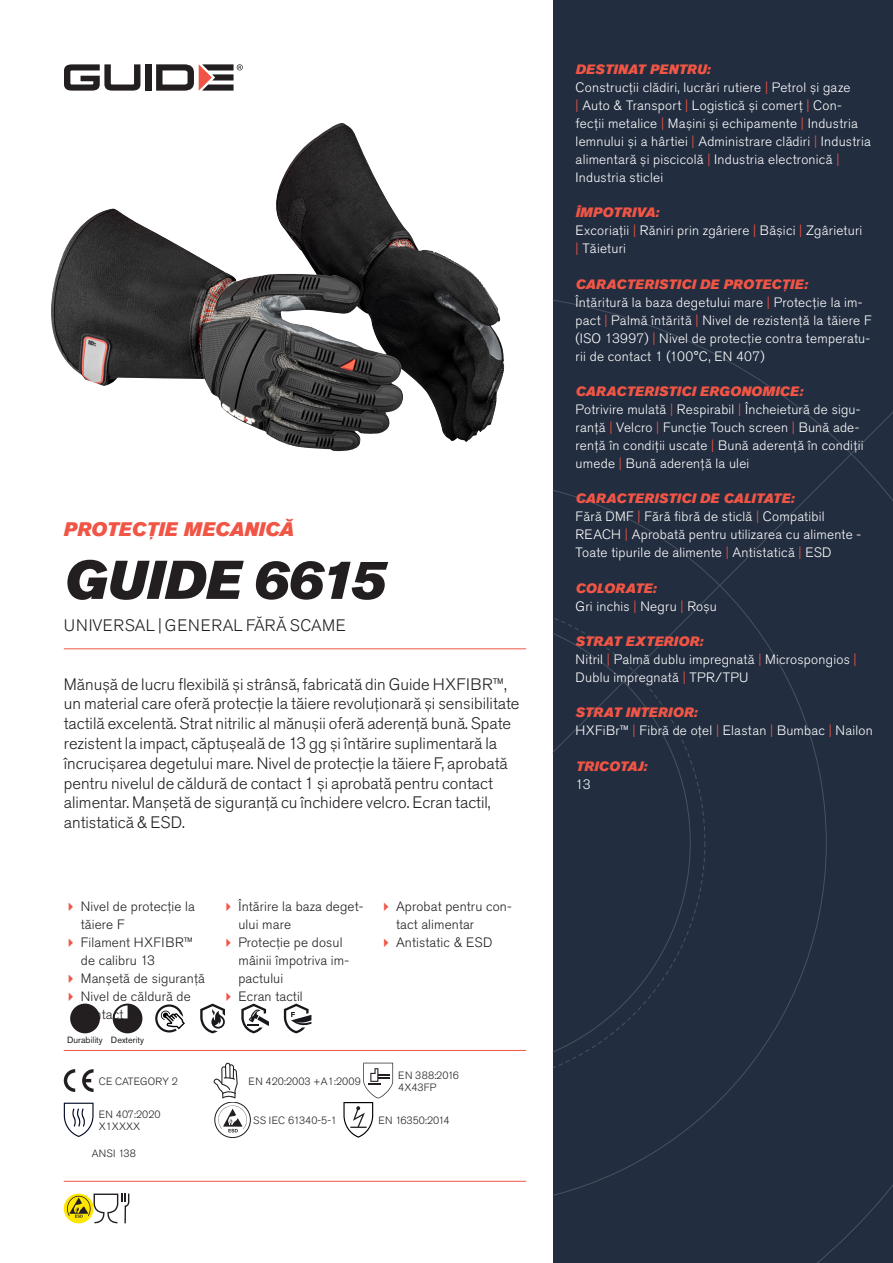
<style>
.page{position:relative;width:893px;height:1263px;background:#fff}
.page>*{position:absolute;margin:0;border:0;box-sizing:border-box;transform-origin:0 0}
.Rubrik{font:italic 54px "Akzidenz Grotesk Pro Super";color:#231f20}
.Överrubrik{font:italic 19.5px "Akzidenz Grotesk Pro Super";letter-spacing:-.005em;color:#f05545}
.Ingress{font:300 16.5px/19.8px "Akzidenz Grotesk Pro";color:#231f20}
.Product_-_AltSegment{font:300 16.5px "Akzidenz Grotesk Pro";letter-spacing:.03em;color:#231f20}
.Produkt_-_Brödtext{font:300 13.5px/18px "Akzidenz Grotesk Pro";letter-spacing:.02em;color:#fff}
.t1{font:300 13.5px/18px "Akzidenz Grotesk Pro";letter-spacing:.01em;color:#231f20}
.Produkt_-_Namn{font:italic 13.5px "Akzidenz Grotesk Pro Super";letter-spacing:.01em;color:#f05545}
.t2{font:300 10.5px "Akzidenz Grotesk Pro";letter-spacing:.005em;color:#231f20}
.Produkt_-_Egenskaper{font:9px "Akzidenz Grotesk Pro";color:#231f20}
.s1{color:#f05545}
</style>
<div class="page">
<div style="left:145px;top:64px;width:7px;height:27px;background:#231f20"></div>
<svg style="left:156px;top:64px;width:87px;height:27px"></svg>
<svg style="left:64px;top:64px;width:76px;height:27px"></svg>
<div style="left:553px;top:0;width:340px;height:1263px;background:#222d3f"></div>
<svg style="left:553px;top:300px;width:340px;height:963px"></svg>
<hr style="left:64px;top:1050px;width:462px;height:1px;background:#f05545">
<hr style="left:64px;top:1181px;width:462px;height:1px;background:#f05545">
<div style="left:70px;top:1003px;width:30px;height:30px;background:#231f20;border-radius:50%"></div>
<svg style="left:113px;top:1003px;width:29px;height:30px"></svg>
<svg style="left:155px;top:1004px;width:30px;height:28px"></svg>
<svg style="left:241px;top:1003px;width:28px;height:30px"></svg>
<svg style="left:284px;top:1003px;width:27px;height:30px"></svg>
<svg style="left:64px;top:1069px;width:11px;height:23px"></svg>
<svg style="left:82px;top:1069px;width:12px;height:23px"></svg>
<svg style="left:214px;top:1063px;width:24px;height:35px"></svg>
<svg style="left:64px;top:1103px;width:30px;height:34px"></svg>
<div style="left:215px;top:1102px;width:35px;height:36px;border:1px solid #231f20;border-radius:50%"></div>
<svg style="left:217px;top:1105px;width:30px;height:27px"></svg>
<svg style="left:343px;top:1063px;width:50px;height:75px"></svg>
<div style="left:64px;top:1193px;width:30px;height:30px;background:#ffe601;border-radius:50%"></div>
<svg style="left:67px;top:1193px;width:62px;height:30px"></svg>
<img style="left:51px;top:123px;width:453px;height:329px">
<hr style="left:64px;top:648px;width:462px;height:1px;background:#f05545">
<svg style="left:200px;top:1003px;width:25px;height:30px"></svg>
<p class="Överrubrik" style="left:64px;top:517px;width:232px">PROTECȚIE MECANICĂ</p>
<p class="Rubrik" style="left:64px;top:545px;width:323px">GUIDE 6615</p>
<p class="Product_-_AltSegment" style="left:64px;top:615px;width:284px">UNIVERSAL | GENERAL FĂRĂ SCAME</p>
<p class="Ingress" style="left:64px;top:674px;width:457px">Mănușă de lucru flexibilă și strânsă, fabricată din Guide HXFIBR™, un material care oferă protecție la tăiere revoluționară și sensibilitate tactilă excelentă. Strat nitrilic al mănușii oferă aderență bună. Spate rezistent la impact, căptușeală de 13 gg și întărire suplimentară la încrucișarea degetului mare. Nivel de protecție la tăiere F, aprobată pentru nivelul de căldură de contact 1 și aprobată pentru contact alimentar. Manșetă de siguranță cu închidere velcro. Ecran tactil, antistatică &amp; ESD.</p>
<p class="t1" style="left:81px;top:897px;width:116px">Nivel de protecție la tăiere F</p>
<p class="t1" style="left:81px;top:933px;width:114px">Filament HXFIBR™ de calibru 13</p>
<p class="t1" style="left:81px;top:969px;width:126px">Manșetă de siguranță</p>
<p class="t1" style="left:81px;top:987px;width:111px">Nivel de căldură de contact 1</p>
<p class="t1" style="left:238px;top:897px;width:126px">Întărire la baza deget&shy;ului mare</p>
<p class="t1" style="left:238px;top:933px;width:112px">Protecție pe dosul mâinii împotriva im&shy;pactului</p>
<p class="t1" style="left:238px;top:987px;width:66px">Ecran tactil</p>
<p class="Produkt_-_Egenskaper" style="left:67px;top:1034px;width:37px">Durability</p>
<p class="Produkt_-_Egenskaper" style="left:111px;top:1034px;width:35px">Dexterity</p>
<p class="t2" style="left:99px;top:1074px;width:81px">CE CATEGORY 2</p>
<p class="t2" style="left:248px;top:1074px;width:114px">EN 420:2003 +A1:2009</p>
<p class="t1" style="left:396px;top:897px;width:117px">Aprobat pentru con&shy;tact alimentar</p>
<p class="t1" style="left:396px;top:933px;width:98px">Antistatic &amp; ESD</p>
<p class="t2" style="left:398px;top:1068px;width:62px">EN 388:2016</p>
<p class="t2" style="left:398px;top:1080px;width:40px">4X43FP</p>
<p class="t2" style="left:99px;top:1107px;width:63px">EN 407:2020</p>
<p class="t2" style="left:99px;top:1119px;width:43px">X1XXXX</p>
<p class="t2" style="left:92px;top:1146px;width:46px">ANSI 138</p>
<p class="t2" style="left:253px;top:1113px;width:85px">SS IEC 61340-5-1</p>
<p class="t2" style="left:378px;top:1113px;width:73px">EN 16350:2014</p>
<p class="Produkt_-_Namn" style="left:576px;top:60px;width:136px">DESTINAT PENTRU:</p>
<p class="Produkt_-_Brödtext" style="left:576px;top:78px;width:297px">Construcții clădiri, lucrări rutiere <span class="s1">|</span> Petrol și gaze<br><span class="s1">|</span> Auto &amp; Transport <span class="s1">|</span> Logistică și comerț <span class="s1">|</span> Con&shy;fecții metalice <span class="s1">|</span> Mașini și echipamente <span class="s1">|</span> Industria lemnului și a hârtiei <span class="s1">|</span> Administrare clădiri <span class="s1">|</span> Industria alimentară și piscicolă <span class="s1">|</span> Industria electronică <span class="s1">| </span>Industria sticlei</p>
<p class="Produkt_-_Namn" style="left:576px;top:204px;width:85px">ÎMPOTRIVA:</p>
<p class="Produkt_-_Brödtext" style="left:576px;top:222px;width:288px">Excoriații <span class="s1">|</span> Răniri prin zgâriere <span class="s1">|</span> Bășici <span class="s1">|</span> Zgârieturi <span class="s1">|</span> Tăieturi</p>
<p class="Produkt_-_Namn" style="left:576px;top:275px;width:234px">CARACTERISTICI DE PROTECȚIE:</p>
<p class="Produkt_-_Brödtext" style="left:576px;top:293px;width:298px">Întăritură la baza degetului mare <span class="s1">|</span> Protecție la im&shy;pact <span class="s1">|</span> Palmă întărită <span class="s1">|</span> Nivel de rezistență la tăiere F (ISO 13997) <span class="s1">|</span> Nivel de protecție contra temperatu&shy;rii de contact 1 (100°C, EN 407)</p>
<p class="Produkt_-_Namn" style="left:576px;top:382px;width:229px">CARACTERISTICI ERGONOMICE:</p>
<p class="Produkt_-_Brödtext" style="left:576px;top:400px;width:289px">Potrivire mulată <span class="s1">|</span> Respirabil <span class="s1">|</span> Încheietură de sigu&shy;ranță <span class="s1">|</span> Velcro <span class="s1">|</span> Funcție Touch screen <span class="s1">|</span> Bună ade&shy;rență în condiții uscate <span class="s1">|</span> Bună aderență în condiții umede <span class="s1">|</span> Bună aderență la ulei</p>
<p class="Produkt_-_Namn" style="left:576px;top:490px;width:220px">CARACTERISTICI DE CALITATE:</p>
<p class="Produkt_-_Brödtext" style="left:576px;top:508px;width:287px">Fără DMF <span class="s1">|</span> Fără fibră de sticlă <span class="s1">|</span> Compatibil<br>REACH <span class="s1">|</span> Aprobată pentru utilizarea cu alimente -<br>Toate tipurile de alimente <span class="s1">|</span> Antistatică <span class="s1">|</span> ESD</p>
<p class="Produkt_-_Namn" style="left:576px;top:579px;width:82px">COLORATE:</p>
<p class="Produkt_-_Brödtext" style="left:576px;top:597px;width:143px">Gri inchis <span class="s1">|</span> Negru <span class="s1">|</span> Roșu</p>
<p class="Produkt_-_Namn" style="left:576px;top:632px;width:129px">STRAT EXTERIOR:</p>
<p class="Produkt_-_Brödtext" style="left:576px;top:650px;width:283px">Nitril <span class="s1">|</span> Palmă dublu impregnată <span class="s1">|</span> Microspongios <span class="s1">|<br></span>Dublu impregnată <span class="s1">|</span> TPR/TPU</p>
<p class="Produkt_-_Namn" style="left:576px;top:704px;width:123px">STRAT INTERIOR:</p>
<p class="Produkt_-_Brödtext" style="left:576px;top:722px;width:299px">HXFiBr™ <span class="s1">|</span> Fibră de oțel <span class="s1">|</span> Elastan <span class="s1">|</span> Bumbac <span class="s1">|</span> Nailon</p>
<p class="Produkt_-_Namn" style="left:576px;top:757px;width:73px">TRICOTAJ:</p>
<p class="Produkt_-_Brödtext" style="left:576px;top:775px;width:17px">13</p>
</div>
